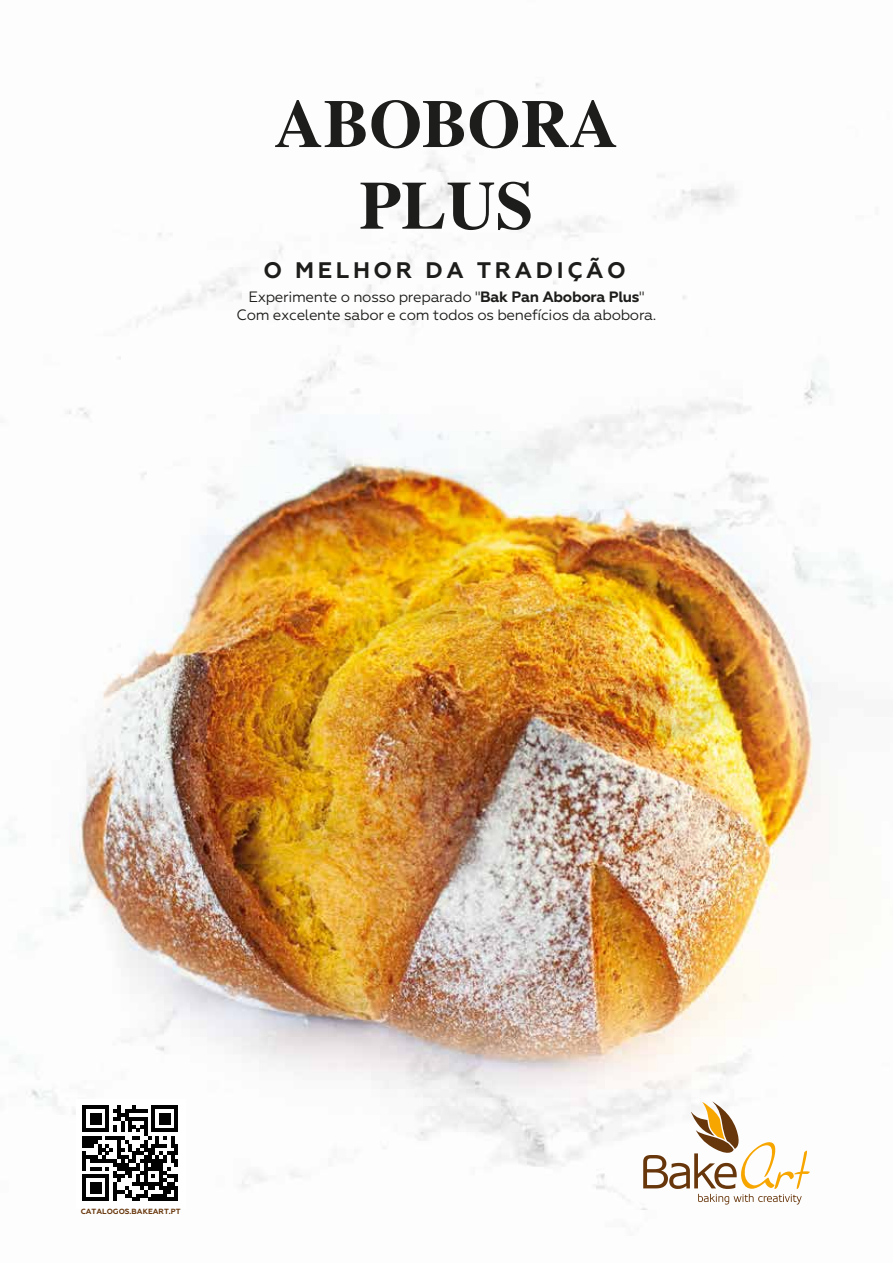
<style>
.page{position:relative;width:893px;height:1263px;background:#fff}
.page>*{position:absolute;margin:0;border:0;box-sizing:border-box;transform-origin:0 0}
.t1{font:700 68.1px/81.6px "Cardiff";color:#1d1d1b;text-align:center}
.t2{font:700 22.5px "Geometria";letter-spacing:.16em;color:#1d1d1b}
.t3{font:15px/18px "Geometria";letter-spacing:-.02em;color:#1d1d1b;text-align:center}
.t4{font:700 7.5px "Geometria";color:#68360b}
.s1{font-weight:700}
</style>
<div class="page">
<img style="left:9px;top:83px;width:884px;height:1127px">
<div style="left:76px;top:1099px;width:109px;height:109px;background:#fff"></div>
<svg style="left:83px;top:1105px;width:95px;height:96px"></svg>
<svg style="left:643px;top:1101px;width:167px;height:103px"></svg>
<h1 class="t1" style="left:274px;top:82px;width:346px">ABOBORA<br>PLUS</h1>
<h2 class="t2" style="left:263px;top:257px;width:364px">O MELHOR DA TRADIÇÃO</h2>
<p class="t3" style="left:237px;top:288px;width:421px">Experimente o nosso preparado "<span class="s1">Bak Pan Abobora Plus</span>"<br>Com excelente sabor e com todos os benefícios da abobora.</p>
<p class="t4" style="left:81px;top:1207px;width:102px">CATALOGOS.BAKEART.PT</p>
</div>
